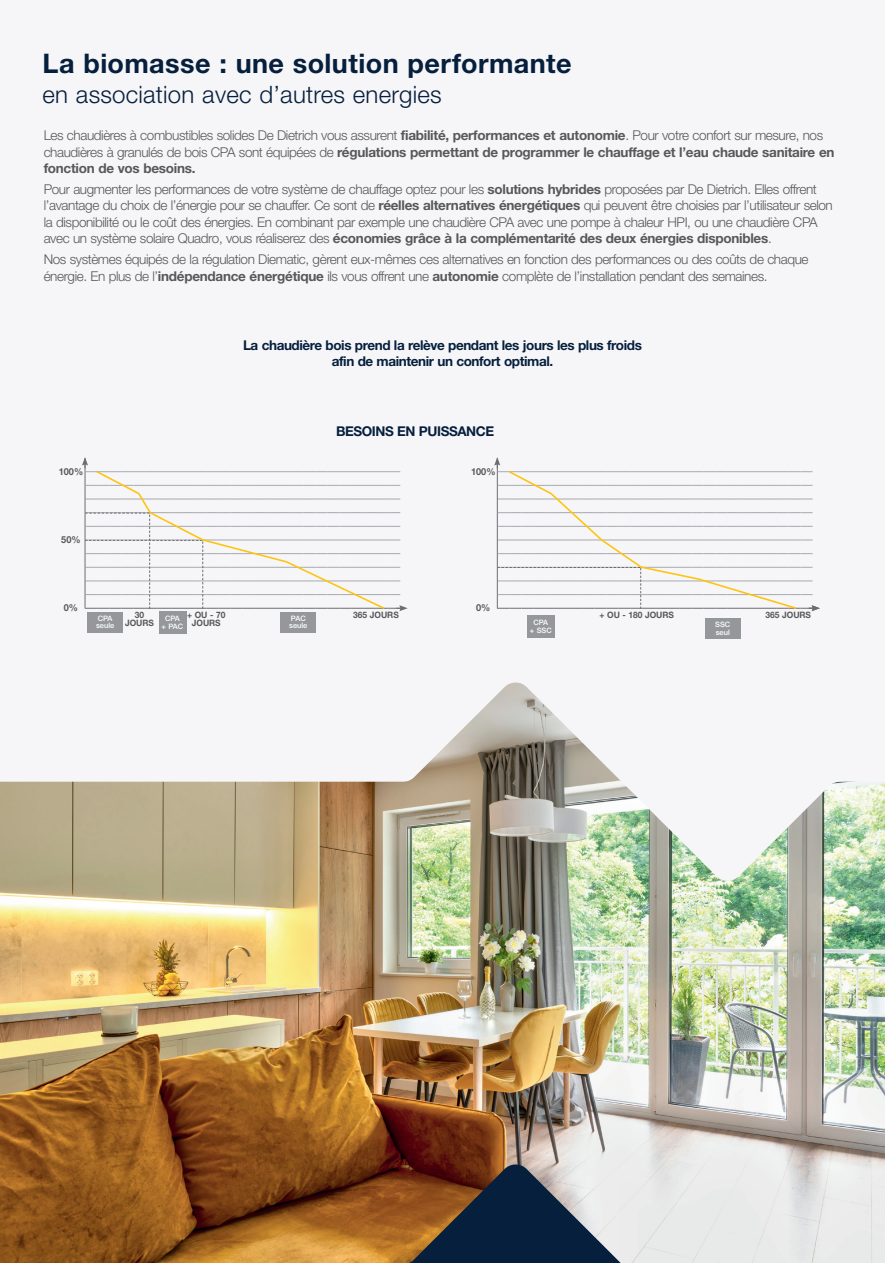
<style>
.page{position:relative;width:885px;height:1263px;background:#fff}
.page>*{position:absolute;margin:0;border:0;box-sizing:border-box;transform-origin:0 0}
.t1{font:700 27px "Helvetica Neue LT Std";letter-spacing:.015em;color:#061f3d}
.t2{font:300 24px "Helvetica Neue LT Std";letter-spacing:.01em;color:#061f3d}
.t3{font:300 13.5px/16.5px "Helvetica Neue LT Std";letter-spacing:-.03em;color:#57585a}
.t4{font:700 13.5px/16.5px "Helvetica Neue LT Std";letter-spacing:-.03em;color:#061f3d;text-align:center}
.t5{font:700 9.6px "Helvetica Neue LT Std";color:#57585a;scale:.95 1}
.t6{font:700 8.85px/7.5px "Helvetica Neue LT Std";color:#57585a;text-align:center;scale:.95 1}
.t7{font:500 7.5px/7.5px "Helvetica Neue LT Std";color:#fff}
.s1{font-weight:700}
</style>
<div class="page">
<img style="left:0;top:881px;width:884px;height:382px">
<svg style="left:0;top:607px;width:884px;height:274px;fill:#f6f6f8"></svg>
<svg style="left:0;top:943px;width:1px;height:320px"></svg>
<div style="left:88px;top:612px;width:35px;height:21px;background:#95979a"></div>
<div style="left:281px;top:612px;width:35px;height:21px;background:#95979a"></div>
<div style="left:705px;top:618px;width:35px;height:21px;background:#95979a"></div>
<div style="left:159px;top:611px;width:27px;height:23px;background:#95979a"></div>
<div style="left:527px;top:615px;width:27px;height:23px;background:#95979a"></div>
<svg style="left:82px;top:457px;width:325px;height:154px"></svg>
<svg style="left:494px;top:457px;width:325px;height:154px"></svg>
<svg style="left:384px;top:1164px;width:354px;height:99px;background:#8c8685"></svg>
<h1 class="t1" style="left:43px;top:46px;width:530px">La biomasse : une solution performante</h1>
<h2 class="t2" style="left:43px;top:80px;width:401px">en association avec d’autres energies</h2>
<p class="t3" style="left:44px;top:127px;width:792px">Les chaudières à combustibles solides De Dietrich vous assurent <span class="s1">fiabilité, performances et autonomie</span>. Pour votre confort sur mesure, nos chaudières à granulés de bois CPA sont équipées de <span class="s1">régulations permettant de programmer le chauffage et l’eau chaude sanitaire en fonction de vos besoins.</span></p>
<p class="t3" style="left:44px;top:181px;width:790px">Pour augmenter les performances de votre système de chauffage optez pour les <span class="s1">solutions hybrides</span> proposées par De Dietrich. Elles offrent l’avantage du choix de l’énergie pour se chauffer. Ce sont de <span class="s1">réelles alternatives énergétiques</span> qui peuvent être choisies par l’utilisateur selon la disponibilité ou le coût des énergies. En combinant par exemple une chaudière CPA avec une pompe à chaleur HPI, ou une chaudière CPA avec un système solaire Quadro, vous réaliserez des <span class="s1">économies grâce à la complémentarité des deux énergies disponibles</span>.</p>
<p class="t3" style="left:44px;top:251px;width:766px">Nos systèmes équipés de la régulation Diematic, gèrent eux-mêmes ces alternatives en fonction des performances ou des coûts de chaque énergie. En plus de l’<span class="s1">indépendance énergétique</span> ils vous offrent une <span class="s1">autonomie</span> complète de l’installation pendant des semaines.</p>
<p class="t4" style="left:243px;top:336px;width:400px">La chaudière bois prend la relève pendant les jours les plus froids afin de maintenir un confort optimal.</p>
<p class="t5" style="left:59px;top:466px;width:27px">100%</p>
<p class="t4" style="left:336px;top:422px;width:160px">BESOINS EN PUISSANCE</p>
<p class="t5" style="left:471px;top:466px;width:27px">100%</p>
<p class="t5" style="left:61px;top:534px;width:22px">50%</p>
<p class="t5" style="left:64px;top:602px;width:17px">0%</p>
<p class="t5" style="left:476px;top:602px;width:17px">0%</p>
<p class="t6" style="left:599px;top:611px;width:80px">+ OU - 180 JOURS</p>
<p class="t6" style="left:765px;top:611px;width:49px">365 JOURS</p>
<p class="t7" style="left:98px;top:614px;width:16px">CPA</p>
<p class="t6" style="left:353px;top:611px;width:49px">365 JOURS</p>
<p class="t7" style="left:96px;top:622px;width:20px">seule</p>
<p class="t7" style="left:289px;top:614px;width:20px">PAC seule</p>
<p class="t7" style="left:715px;top:620px;width:17px">SSC seul</p>
<p class="t6" style="left:125px;top:611px;width:32px">30<br>JOURS</p>
<p class="t6" style="left:187px;top:611px;width:42px">+ OU - 70<br>JOURS</p>
<p class="t7" style="left:162px;top:615px;width:23px;text-align:center">CPA<br>+ PAC</p>
<p class="t7" style="left:530px;top:619px;width:23px;text-align:center">CPA<br>+ SSC</p>
</div>
